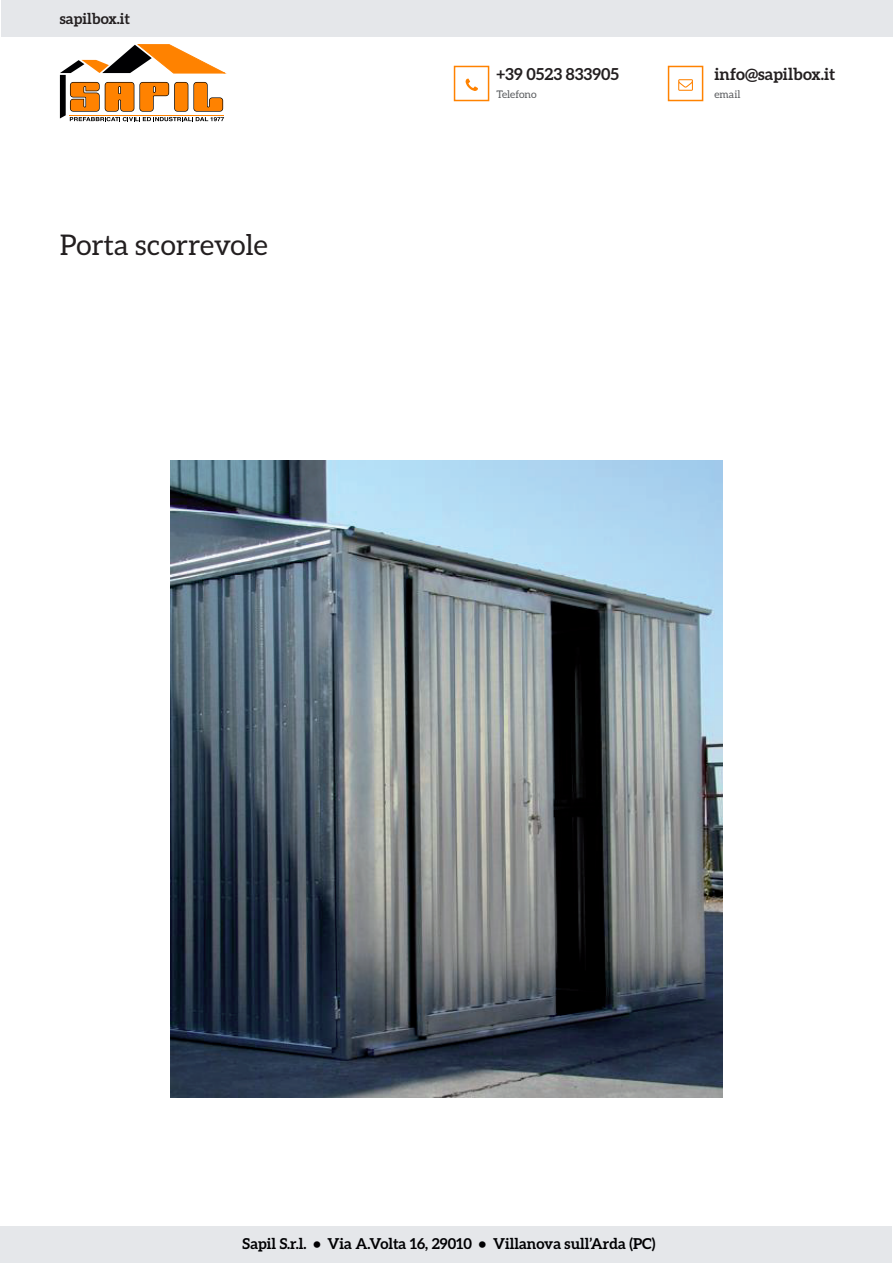
<style>
.page{position:relative;width:893px;height:1263px;background:#fff}
.page>*{position:absolute;margin:0;border:0;box-sizing:border-box;transform-origin:0 0}
.t1{font:28.5px "Aleo";color:#231f20}
.t2{font:700 16.5px "Aleo";color:#231f20}
.t3{font:700 15px "Aleo";color:#000002}
.t4{font:700 15px "Aleo";color:#231f20}
.t5{font:10.5px "Aleo";color:#585a5d}
</style>
<div class="page">
<div style="left:0;top:1226px;width:892px;height:37px;background:#e5e7ea"></div>
<svg style="left:60px;top:44px;width:167px;height:77px"></svg>
<hr style="left:70px;top:115px;width:154px;height:1px;background:#ff8200">
<div style="left:1px;top:0;width:891px;height:37px;background:#e5e7ea"></div>
<svg style="left:466px;top:79px;width:12px;height:12px"></svg>
<div style="left:454px;top:66px;width:35px;height:35px;border:2px solid #ff8200"></div>
<svg style="left:678px;top:79px;width:15px;height:12px"></svg>
<div style="left:668px;top:66px;width:35px;height:35px;border:2px solid #ff8200"></div>
<img style="left:170px;top:460px;width:552px;height:637px">
<p class="t4" style="left:60px;top:10px;width:72px">sapilbox.it</p>
<h1 class="t1" style="left:60px;top:229px;width:209px">Porta scorrevole</h1>
<p class="t2" style="left:496px;top:65px;width:124px">+39 0523 833905</p>
<p class="t5" style="left:496px;top:88px;width:42px">Telefono</p>
<p class="t2" style="left:714px;top:65px;width:122px">info@sapilbox.it</p>
<p class="t5" style="left:714px;top:88px;width:27px">email</p>
<p class="t3" style="left:243px;top:1235px;width:414px">Sapil S.r.l. • Via A.Volta 16, 29010 • Villanova sull’Arda (PC)</p>
</div>
